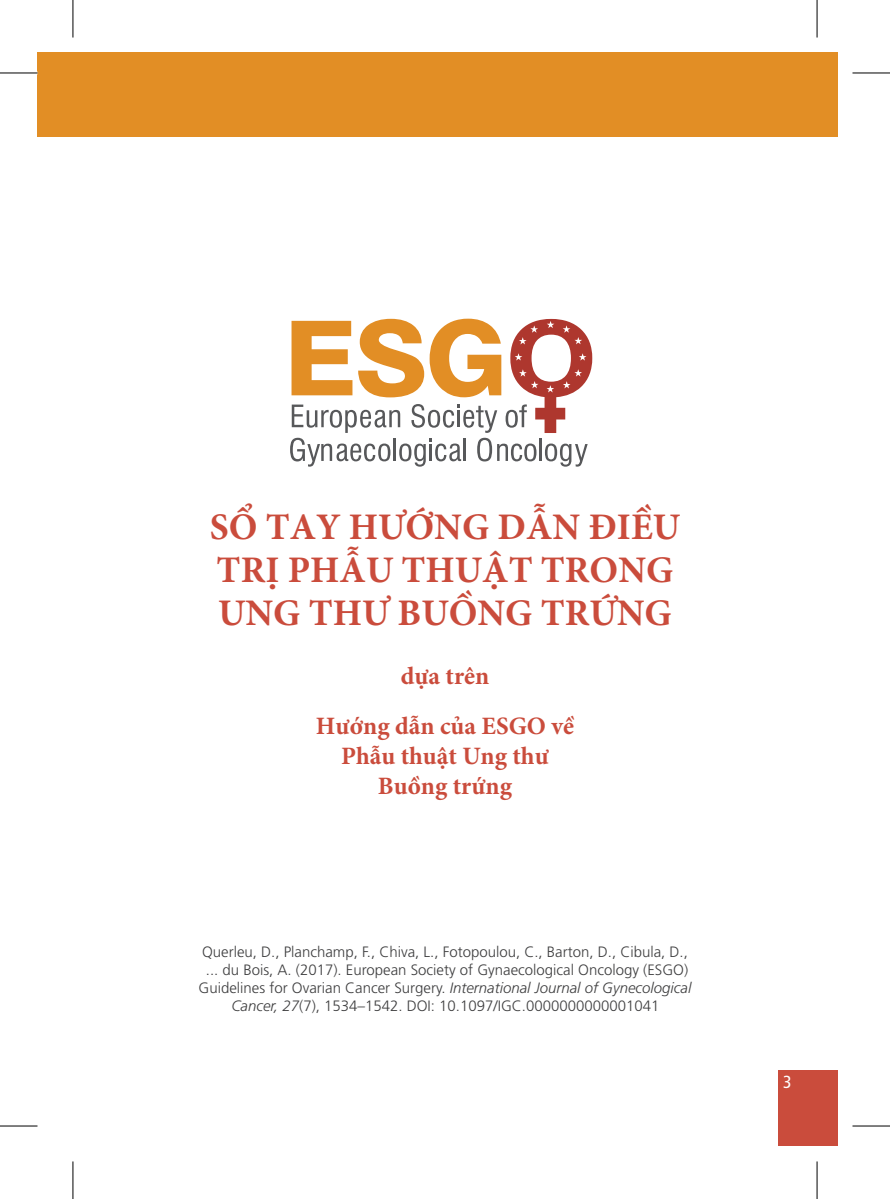
<style>
.page{position:relative;width:890px;height:1199px;background:#fff}
.page>*{position:absolute;margin:0;border:0;box-sizing:border-box;transform-origin:0 0}
.t1{font:700 37.5px/43px "Minion Pro";color:#ca4c3c}
.t2{font:700 25px/50px "Minion Pro";color:#ca4c3c;text-align:center}
.t3{font:condensed 17.5px "Frutiger CE";color:#fff}
.t4{font:300 15px/18px "Frutiger LT";color:#3e3e3f;text-align:center}
.s1{font-style:italic}
</style>
<div class="page">
<svg style="left:290px;top:318px;width:302px;height:148px"></svg>
<div style="left:38px;top:52px;width:800px;height:85px;background:#e28e25"></div>
<div style="left:778px;top:1069px;width:60px;height:76px;background:#ca4c3c"></div>
<svg style="left:816px;top:0;width:1px;height:37px"></svg>
<svg style="left:816px;top:1161px;width:1px;height:37px"></svg>
<hr style="left:0;top:73px;width:38px;height:1px;background:#000">
<hr style="left:852px;top:73px;width:38px;height:1px;background:#000">
<hr style="left:0;top:1125px;width:38px;height:1px;background:#000">
<hr style="left:852px;top:1125px;width:38px;height:1px;background:#000">
<hr style="left:73px;top:0;width:1px;height:37px;background:#000">
<hr style="left:73px;top:1161px;width:1px;height:37px;background:#000">
<hr style="left:817px;top:0;width:1px;height:37px;background:#000">
<hr style="left:817px;top:1161px;width:1px;height:37px;background:#000">
<h1 class="t1" style="left:210px;top:504px;width:472px">SỔ TAY HƯỚNG DẪN ĐIỀU<br>TRỊ PHẪU THUẬT TRONG<br>UNG THƯ BUỒNG TRỨNG</h1>
<h2 class="t2" style="left:316px;top:651px;width:259px">dựa trên<br>Hướng dẫn của ESGO về</h2>
<h2 class="t2" style="left:341px;top:741px;width:209px;line-height:30px">Phẫu thuật Ung thư<br>Buồng trứng</h2>
<p class="t4" style="left:199px;top:943px;width:494px">Querleu, D., Planchamp, F., Chiva, L., Fotopoulou, C., Barton, D., Cibula, D., ... du Bois, A. (2017). European Society of Gynaecological Oncology (ESGO)<br>Guidelines for Ovarian Cancer Surgery. <span class="s1">International Journal of Gynecological Cancer, 27</span>(7), 1534<span class="s1">–</span>1542. DOI: 10.1097/IGC.0000000000001041</p>
<p class="t3" style="left:783px;top:1072px;width:10px">3</p>
</div>
